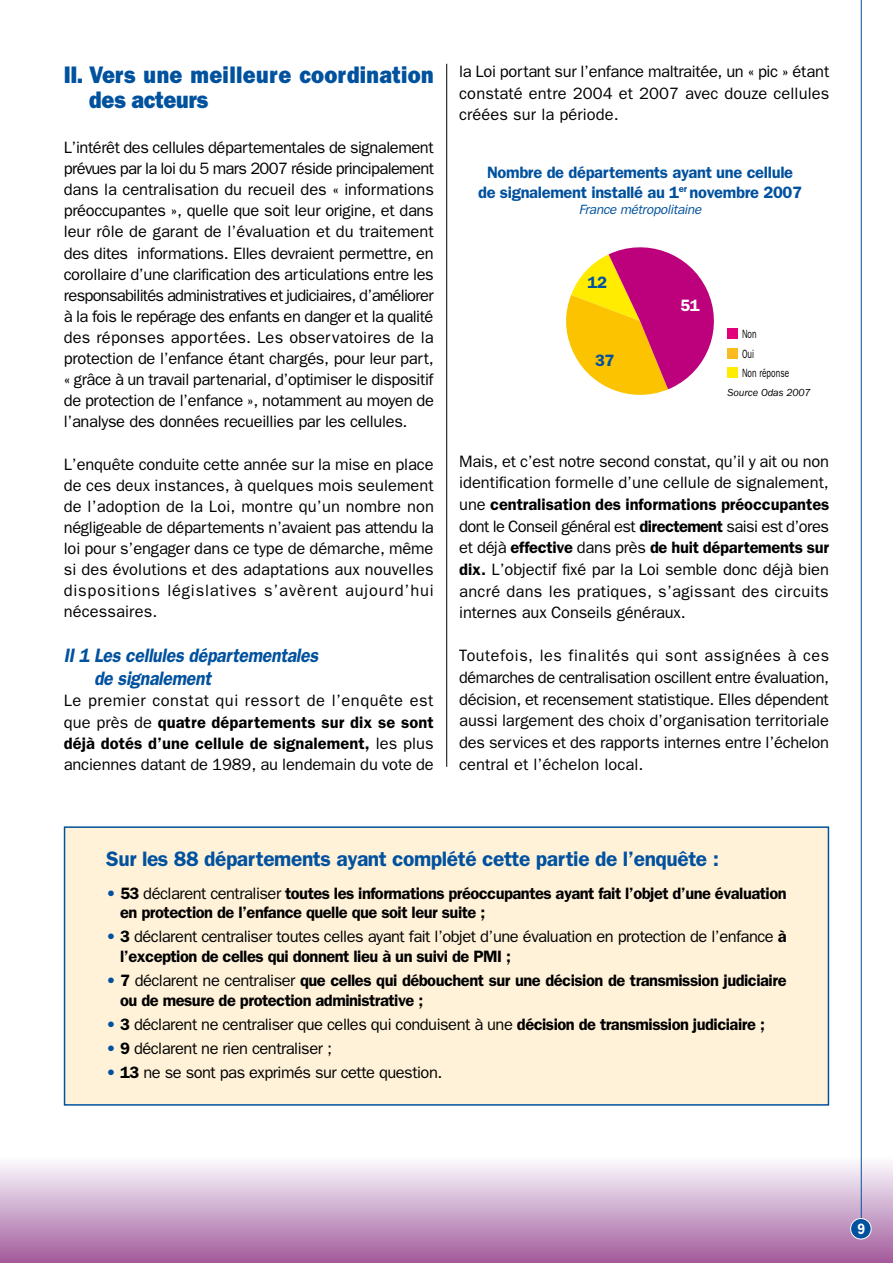
<style>
.page{position:relative;width:893px;height:1263px;background:#fff}
.page>*{position:absolute;margin:0;border:0;box-sizing:border-box;transform-origin:0 0}
.t1{font:800 24px/25.7px "Franklin Gothic";letter-spacing:.015em;color:#00519e;scale:.9 1}
.t2{font:600 21px "Franklin Gothic";letter-spacing:-.02em;color:#00519e}
.t3{font:italic 600 19.5px/23.5px "Franklin Gothic";letter-spacing:-.015em;color:#00519e;scale:.9 1}
.t4{font:16.5px/21.1px "Franklin Gothic";letter-spacing:-.015em;color:#000;text-align:justify}
.t5{font:600 16.5px/19.8px "Franklin Gothic";letter-spacing:-.03em;color:#000}
.t6{font:600 16.5px/19.8px "Franklin Gothic";letter-spacing:-.02em;color:#00519e;text-align:center}
.t7{font:600 16.5px "Franklin Gothic";color:#fff}
.t8{font:italic 13.5px "Franklin Gothic";letter-spacing:-.02em;color:#00519e}
.t9{font:12px "Franklin Gothic";letter-spacing:.005em;color:#000;scale:.7 1}
.t10{font:italic 10.5px "Franklin Gothic";letter-spacing:-.01em;color:#000}
.s1{font-weight:600}
.s2{font-weight:400;color:#00519e}
.s3{font-weight:400}
.s4{color:#00519e}
</style>
<div class="page">
<div style="left:0;top:1157px;width:893px;height:106px;background:linear-gradient(to bottom,#fcfeff,#a25c9c)"></div>
<hr style="left:861px;top:0;width:1px;height:1219px;background:#00519e">
<div style="left:851px;top:1218px;width:20px;height:21px;background:#00519e;border-radius:50%"></div>
<div style="left:850px;top:1218px;width:21px;height:21px;border:1px solid #fff;border-radius:50%"></div>
<svg style="left:566px;top:247px;width:148px;height:148px"></svg>
<hr style="left:446px;top:64px;width:1px;height:703px;background:#000">
<div style="left:65px;top:827px;width:763px;height:278px;background:#fff2d9"></div>
<div style="left:64px;top:826px;width:765px;height:280px;border:2px solid #00519e"></div>
<div style="left:727px;top:348px;width:11px;height:10px;background:#fabb21"></div>
<div style="left:727px;top:328px;width:11px;height:11px;background:#e2007a"></div>
<div style="left:727px;top:367px;width:11px;height:11px;background:#ffec00"></div>
<h1 class="t1" style="left:89px;top:61px;width:384px;text-indent:-25px">II. Vers une meilleure coordination des acteurs</h1>
<p class="t4" style="left:64px;top:137px;width:372px">L’intérêt des cellules départementales de signalement prévues par la loi du 5 mars 2007 réside principalement dans la centralisation du recueil des « informations préoccupantes », quelle que soit leur origine, et dans leur rôle de garant de l’évaluation et du traitement des dites informations. Elles devraient permettre, en corollaire d’une clarification des articulations entre les responsabilités administratives et judiciaires, d’améliorer à la fois le repérage des enfants en danger et la qualité des réponses apportées. Les observatoires de la protection de l’enfance étant chargés, pour leur part, « grâce à un travail partenarial, d’optimiser le dispositif de protection de l’enfance », notamment au moyen de l’analyse des données recueillies par les cellules.</p>
<p class="t4" style="left:64px;top:453px;width:372px">L’enquête conduite cette année sur la mise en place de ces deux instances, à quelques mois seulement de l’adoption de la Loi, montre qu’un nombre non négligeable de départements n’avaient pas attendu la loi pour s’engager dans ce type de démarche, même si des évolutions et des adaptations aux nouvelles dispositions législatives s’avèrent aujourd’hui nécessaires.</p>
<p class="t3" style="left:94px;top:643px;width:251px;text-indent:-30px">II 1 Les cellules départementales de signalement</p>
<p class="t4" style="left:64px;top:690px;width:371px">Le premier constat qui ressort de l’enquête est que près de <span class="s1">quatre départements sur dix se sont déjà dotés d’une cellule de signalement,</span> les plus anciennes datant de 1989, au lendemain du vote de</p>
<p class="t4" style="left:459px;top:60px;width:372px;line-height:21.6px">la Loi portant sur l’enfance maltraitée, un « pic » étant constaté entre 2004 et 2007 avec douze cellules créées sur la période.</p>
<p class="t6" style="left:478px;top:162px;width:325px">Nombre de départements ayant une cellule de signalement installé au 1<sup>er</sup> novembre 2007</p>
<p class="t8" style="left:579px;top:202px;width:124px">France métropolitaine</p>
<p class="t6" style="left:587px;top:272px;width:21px">12</p>
<p class="t6" style="left:595px;top:350px;width:21px">37</p>
<p class="t7" style="left:680px;top:296px;width:21px">51</p>
<p class="t9" style="left:742px;top:327px;width:22px">Non</p>
<p class="t9" style="left:742px;top:366px;width:69px">Non réponse</p>
<p class="t9" style="left:742px;top:347px;width:19px">Oui</p>
<p class="t10" style="left:727px;top:387px;width:85px">Source Odas 2007</p>
<p class="t4" style="left:459px;top:450px;width:372px;line-height:21.6px">Mais, et c’est notre second constat, qu’il y ait ou non identification formelle d’une cellule de signalement, une <span class="s1">centralisation des informations préoccupantes </span>dont le Conseil général est <span class="s1">directement</span> saisi est d’ores et déjà <span class="s1">effective</span> dans près <span class="s1">de huit départements sur dix.</span> L’objectif fixé par la Loi semble donc déjà bien ancré dans les pratiques, s’agissant des circuits internes aux Conseils généraux.</p>
<p class="t4" style="left:459px;top:645px;width:371px;line-height:21.6px">Toutefois, les finalités qui sont assignées à ces démarches de centralisation oscillent entre évaluation, décision, et recensement statistique. Elles dépendent aussi largement des choix d’organisation territoriale des services et des rapports internes entre l’échelon central et l’échelon local.</p>
<p class="t2" style="left:106px;top:846px;width:614px">Sur les 88 départements ayant complété cette partie de l’enquête :</p>
<p class="t5" style="left:120px;top:882px;width:668px;text-indent:-14px"><span class="s2">•</span> 53 <span class="s3">déclarent centraliser</span> toutes les informations préoccupantes ayant fait l’objet d’une évaluation en protection de l’enfance quelle que soit leur suite ;</p>
<p class="t4" style="left:120px;top:926px;width:668px;line-height:19.8px;text-indent:-14px"><span class="s4">•</span> <span class="s1">3</span> déclarent centraliser toutes celles ayant fait l’objet d’une évaluation en protection de l’enfance <span class="s1">à l’exception de celles qui donnent lieu à un suivi de PMI ;</span></p>
<p class="t5" style="left:120px;top:970px;width:668px;text-indent:-14px"><span class="s2">•</span> 7 <span class="s3">déclarent ne centraliser</span> que celles qui débouchent sur une décision de transmission judiciaire ou de mesure de protection administrative ;</p>
<p class="t4" style="left:106px;top:1013px;width:660px"><span class="s4">•</span> <span class="s1">3</span> déclarent ne centraliser que celles qui conduisent à une <span class="s1">décision de transmission judiciaire ;</span></p>
<p class="t4" style="left:106px;top:1038px;width:227px"><span class="s4">•</span> <span class="s1">9</span> déclarent ne rien centraliser ;</p>
<p class="t4" style="left:106px;top:1062px;width:338px"><span class="s4">•</span> <span class="s1">13</span> ne se sont pas exprimés sur cette question.</p>
</div>
